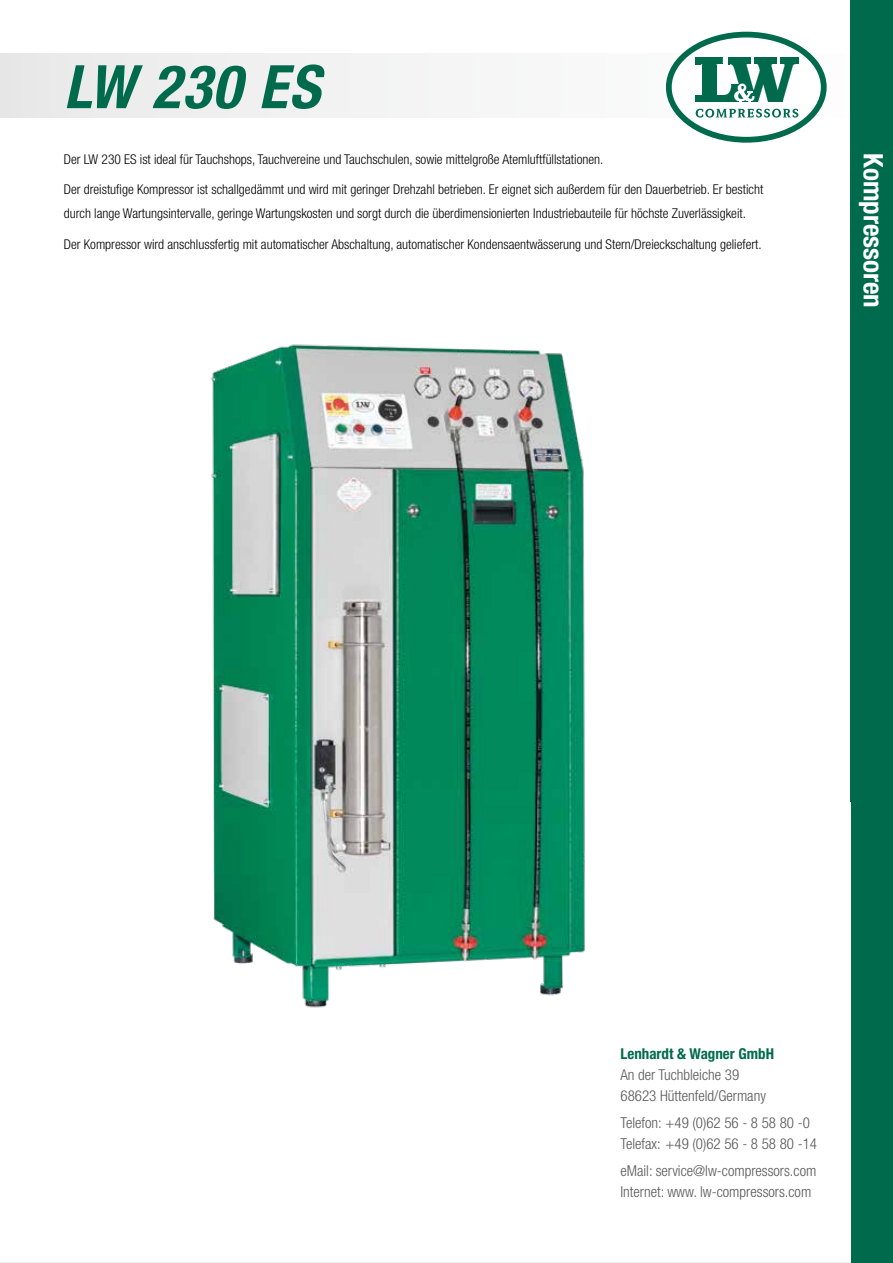
<style>
.page{position:relative;width:893px;height:1263px;background:#fff}
.page>*{position:absolute;margin:0;border:0;box-sizing:border-box;transform-origin:0 0}
.t1{font:italic 700 condensed 60px "Helvetica Neue";letter-spacing:.025em;color:#006a4d}
.t2{font:700 condensed 27px "Helvetica Neue";color:#fff}
.t3{font:300 condensed 15px/21px "Helvetica Neue";color:#58585a}
.t4{font:700 condensed 15px "Helvetica Neue";color:#006a4d}
.t5{font:300 condensed 13.5px/24px "Helvetica Neue";color:#000}
</style>
<div class="page">
<div style="left:0;top:54px;width:893px;height:64px;background:#f2f2f3"></div>
<svg style="left:664px;top:30px;width:164px;height:114px"></svg>
<svg style="left:669px;top:35px;width:155px;height:105px;fill:#fff"></svg>
<div style="left:666px;top:32px;width:161px;height:111px;border:6px solid #006a4d;border-radius:50%"></div>
<svg style="left:695px;top:58px;width:104px;height:45px"></svg>
<svg style="left:696px;top:109px;width:102px;height:9px"></svg>
<div style="left:850px;top:0;width:43px;height:1263px;background:#006a4d"></div>
<img style="left:211px;top:344px;width:374px;height:664px">
<h1 class="t1" style="left:64px;top:50px;width:258px">LW 230 ES</h1>
<p class="t5" style="left:64px;top:147px;width:541px">Der LW 230 ES ist ideal für Tauchshops, Tauchvereine und Tauchschulen, sowie mittelgroße Atemluftfüllstationen.</p>
<p class="t5" style="left:64px;top:177px;width:701px">Der dreistufige Kompressor ist schallgedämmt und wird mit geringer Drehzahl betrieben. Er eignet sich außerdem für den Dauerbetrieb. Er besticht durch lange Wartungsintervalle, geringe Wartungskosten und sorgt durch die überdimensionierten Industriebauteile für höchste Zuverlässigkeit.</p>
<p class="t5" style="left:64px;top:232px;width:699px">Der Kompressor wird anschlussfertig mit automatischer Abschaltung, automatischer Kondensaentwässerung und Stern/Dreieckschaltung geliefert.</p>
<h2 class="t2" style="left:890px;top:153px;width:156px;rotate:90deg">Kompressoren</h2>
<p class="t4" style="left:620px;top:1044px;width:155px">Lenhardt &amp; Wagner GmbH</p>
<p class="t3" style="left:620px;top:1064px;width:147px">An der Tuchbleiche 39<br>68623 Hüttenfeld/Germany</p>
<p class="t3" style="left:620px;top:1112px;width:198px">Telefon: +49 (0)62 56 - 8 58 80 -0<br>Telefax: +49 (0)62 56 - 8 58 80 -14</p>
<p class="t3" style="left:620px;top:1160px;width:197px">eMail: service@lw-compressors.com<br>Internet: www. lw-compressors.com</p>
<p class="t3" style="left:718px;top:1085px;width:57px">/ Germany</p>
</div>
